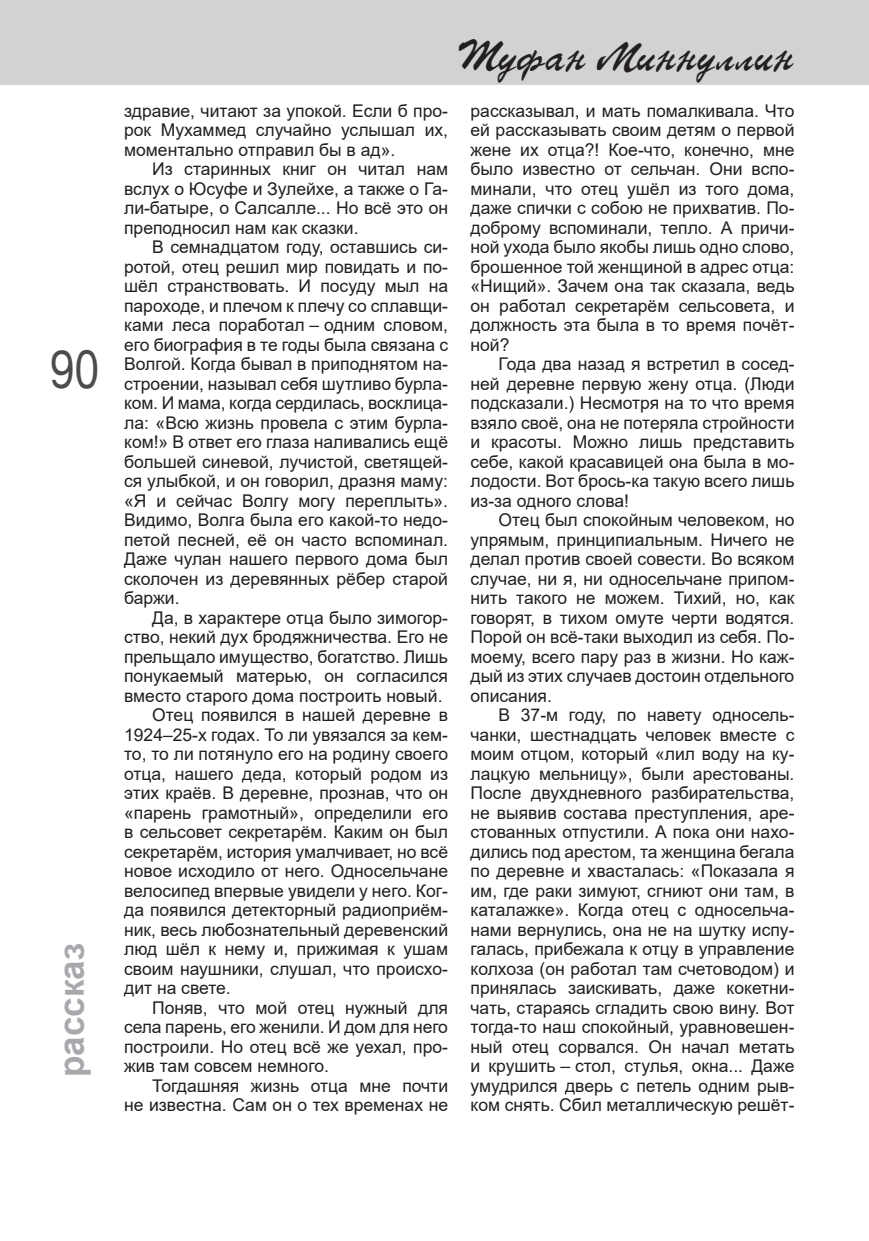
<style>
.page{position:relative;width:869px;height:1241px;background:#fff}
.page>*{position:absolute;margin:0;border:0;box-sizing:border-box;transform-origin:0 0}
.t1{font:49px "TT Arial";color:#4b4c4d;scale:.8 1}
.t2{font:42px "TT Parsec";color:#231f20}
.t3{font:700 35px "Arial";color:#a8a9ad}
.t4{font:17.5px/19.4px "Arial";color:#231f20;text-align:justify}
</style>
<div class="page">
<div style="left:0;top:0;width:868px;height:84px;background:#d1d2d4"></div>
<h1 class="t1" style="left:50px;top:342px;width:63px">90</h1>
<h3 class="t3" style="left:52px;top:1076px;width:136px;rotate:-90deg">рассказ</h3>
<p class="t4" style="left:124px;top:101px;width:325px">здравие, читают за упокой. Если б про&shy;рок Мухаммед случайно услышал их, моментально отправил бы в ад».</p>
<p class="t4" style="left:124px;top:160px;width:325px;text-indent:28px">Из старинных книг он читал нам вслух о Юсуфе и Зулейхе, а также о Га&shy;ли-батыре, о Салсалле... Но всё это он преподносил нам как сказки.</p>
<p class="t4" style="left:124px;top:237px;width:325px;text-indent:28px">В семнадцатом году, оставшись си&shy;ротой, отец решил мир повидать и по&shy;шёл странствовать. И посуду мыл на пароходе, и плечом к плечу со сплавщи&shy;ками леса поработал – одним словом, его биография в те годы была связана с Волгой. Когда бывал в приподнятом на&shy;строении, называл себя шутливо бурла&shy;ком. И мама, когда сердилась, восклица&shy;ла: «Всю жизнь провела с этим бурла&shy;ком!» В ответ его глаза наливались ещё большей синевой, лучистой, светящей&shy;ся улыбкой, и он говорил, дразня маму: «Я и сейчас Волгу могу переплыть».<br>Видимо, Волга была его какой-то недо&shy;петой песней, её он часто вспоминал.<br>Даже чулан нашего первого дома был сколочен из деревянных рёбер старой баржи.</p>
<p class="t4" style="left:152px;top:608px;width:297px">Да, в характере отца было зимогор-</p>
<p class="t4" style="left:124px;top:627px;width:325px">ство, некий дух бродяжничества. Его не</p>
<p class="t4" style="left:124px;top:647px;width:325px">прельщало имущество, богатство. Лишь</p>
<p class="t4" style="left:124px;top:666px;width:325px">понукаемый матерью, он согласился</p>
<p class="t4" style="left:124px;top:685px;width:320px">вместо старого дома построить новый.</p>
<p class="t4" style="left:152px;top:705px;width:297px">Отец появился в нашей деревне в</p>
<p class="t4" style="left:124px;top:724px;width:325px">1924–25-х годах. То ли увязался за кем-</p>
<p class="t4" style="left:124px;top:744px;width:325px">то, то ли потянуло его на родину своего</p>
<p class="t4" style="left:124px;top:763px;width:325px">отца, нашего деда, который родом из</p>
<p class="t4" style="left:124px;top:783px;width:325px">этих краёв. В деревне, прознав, что он</p>
<p class="t4" style="left:124px;top:802px;width:325px">«парень грамотный», определили его</p>
<p class="t4" style="left:124px;top:822px;width:325px">в сельсовет секретарём. Каким он был</p>
<p class="t4" style="left:124px;top:841px;width:325px">секретарём, история умалчивает, но всё</p>
<p class="t4" style="left:124px;top:861px;width:325px">новое исходило от него. Односельчане</p>
<p class="t4" style="left:124px;top:880px;width:325px">велосипед впервые увидели у него. Ког-</p>
<p class="t4" style="left:124px;top:900px;width:325px">да появился детекторный радиоприём-</p>
<p class="t4" style="left:124px;top:919px;width:325px">ник, весь любознательный деревенский</p>
<p class="t4" style="left:124px;top:939px;width:325px">люд шёл к нему и, прижимая к ушам</p>
<p class="t4" style="left:124px;top:958px;width:325px">своим наушники, слушал, что происхо-</p>
<p class="t4" style="left:124px;top:978px;width:108px">дит на свете.</p>
<p class="t4" style="left:152px;top:997px;width:297px">Поняв, что мой отец нужный для</p>
<p class="t4" style="left:124px;top:1017px;width:325px">села парень, его женили. И дом для него</p>
<p class="t4" style="left:124px;top:1036px;width:325px">построили. Но отец всё же уехал, про-</p>
<p class="t4" style="left:124px;top:1056px;width:206px">жив там совсем немного.</p>
<p class="t4" style="left:152px;top:1075px;width:297px">Тогдашняя жизнь отца мне почти</p>
<p class="t4" style="left:124px;top:1094px;width:325px">не известна. Сам он о тех временах не</p>
<h2 class="t2" style="left:455px;top:32px;width:340px">Туфан Миннуллин</h2>
<p class="t4" style="left:470px;top:101px;width:325px">рассказывал, и мать помалкивала. Что ей рассказывать своим детям о первой жене их отца?! Кое-что, конечно, мне было известно от сельчан. Они вспо&shy;минали, что отец ушёл из того дома, даже спички с собою не прихватив. По&shy;доброму вспоминали, тепло. А причи&shy;ной ухода было якобы лишь одно слово, брошенное той женщиной в адрес отца: «Нищий». Зачем она так сказала, ведь он работал секретарём сельсовета, и должность эта была в то время почёт&shy;ной?</p>
<p class="t4" style="left:470px;top:354px;width:325px;text-indent:28px">Года два назад я встретил в сосед&shy;ней деревне первую жену отца. (Люди подсказали.) Несмотря на то что время взяло своё, она не потеряла стройности и красоты. Можно лишь представить себе, какой красавицей она была в мо&shy;лодости. Вот брось-ка такую всего лишь из-за одного слова!</p>
<p class="t4" style="left:470px;top:510px;width:325px;text-indent:28px">Отец был спокойным человеком, но упрямым, принципиальным. Ничего не делал против своей совести. Во всяком случае, ни я, ни односельчане припом&shy;нить такого не можем. Тихий, но, как говорят, в тихом омуте черти водятся.<br>Порой он всё-таки выходил из себя. По&shy;моему, всего пару раз в жизни. Но каж&shy;дый из этих случаев достоин отдельного описания.</p>
<p class="t4" style="left:470px;top:705px;width:325px;text-indent:28px">В 37-м году, по навету односель&shy;чанки, шестнадцать человек вместе с моим отцом, который «лил воду на ку&shy;лацкую мельницу», были арестованы.<br>После двухдневного разбирательства, не выявив состава преступления, аре&shy;стованных отпустили. А пока они нахо&shy;дились под арестом, та женщина бегала по деревне и хвасталась: «Показала я им, где раки зимуют, сгниют они там, в каталажке». Когда отец с односельча&shy;нами вернулись, она не на шутку испу&shy;галась, прибежала к отцу в управление колхоза (он работал там счетоводом) и принялась заискивать, даже кокетни&shy;чать, стараясь сгладить свою вину. Вот тогда-то наш спокойный, уравновешен&shy;ный отец сорвался. Он начал метать и крушить – стол, стулья, окна... Даже умудрился дверь с петель одним рыв&shy;ком снять. Сбил металлическую решёт-</p>
</div>
